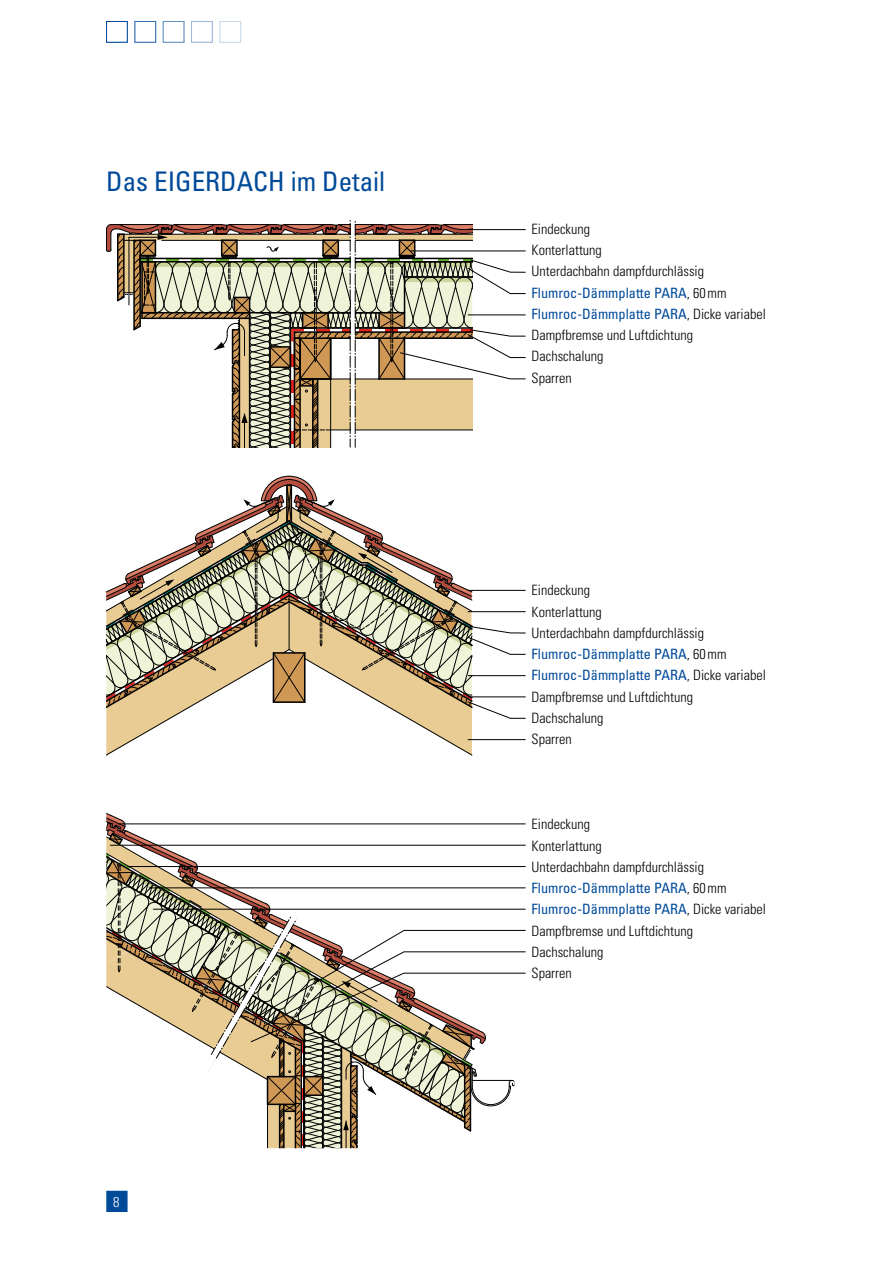
<style>
.page{position:relative;width:893px;height:1263px;background:#fff}
.page>*{position:absolute;margin:0;border:0;box-sizing:border-box;transform-origin:0 0}
.t1{font:condensed 27px "Univers";color:#004a99}
.t2{font:300 condensed 14.25px/21.3px "Univers";color:#000}
.t3{font:300 condensed 14.25px "Univers";color:#fff}
.s1{font-weight:400;color:#004a99}
</style>
<div class="page">
<div style="left:220px;top:21px;width:21px;height:22px;border:1px solid #ccdbeb"></div>
<div style="left:191px;top:21px;width:22px;height:22px;border:1px solid #99b7d6"></div>
<div style="left:163px;top:21px;width:21px;height:22px;border:1px solid #6692c2"></div>
<div style="left:135px;top:21px;width:21px;height:22px;border:1px solid #336eae"></div>
<div style="left:106px;top:21px;width:22px;height:22px;border:1px solid #004a99"></div>
<svg style="left:106px;top:812px;width:420px;height:336px"></svg>
<svg style="left:106px;top:476px;width:420px;height:279px"></svg>
<hr style="left:468px;top:697px;width:58px;height:1px;background:#000">
<hr style="left:468px;top:739px;width:58px;height:1px;background:#000">
<svg style="left:106px;top:220px;width:420px;height:228px"></svg>
<div style="left:106px;top:1191px;width:22px;height:21px;background:#004a99;border:2px solid #004a99"></div>
<h1 class="t1" style="left:106px;top:165px;width:280px">Das EIGERDACH im Detail</h1>
<p class="t3" style="left:113px;top:1193px;width:8px">8</p>
<p class="t2" style="left:531px;top:218px;width:236px">Eindeckung<br>Konterlattung<br>Unterdachbahn dampfdurchlässig<br><span class="s1">Flumroc-Dämmplatte PARA</span>, 60mm<br><span class="s1">Flumroc-Dämmplatte PARA</span>, Dicke variabel<br>Dampfbremse und Luftdichtung<br>Dachschalung<br>Sparren</p>
<p class="t2" style="left:531px;top:579px;width:236px">Eindeckung<br>Konterlattung<br>Unterdachbahn dampfdurchlässig<br><span class="s1">Flumroc-Dämmplatte PARA</span>, 60mm<br><span class="s1">Flumroc-Dämmplatte PARA</span>, Dicke variabel<br>Dampfbremse und Luftdichtung<br>Dachschalung<br>Sparren</p>
<p class="t2" style="left:531px;top:813px;width:236px">Eindeckung<br>Konterlattung<br>Unterdachbahn dampfdurchlässig<br><span class="s1">Flumroc-Dämmplatte PARA</span>, 60mm<br><span class="s1">Flumroc-Dämmplatte PARA</span>, Dicke variabel<br>Dampfbremse und Luftdichtung<br>Dachschalung<br>Sparren</p>
</div>
